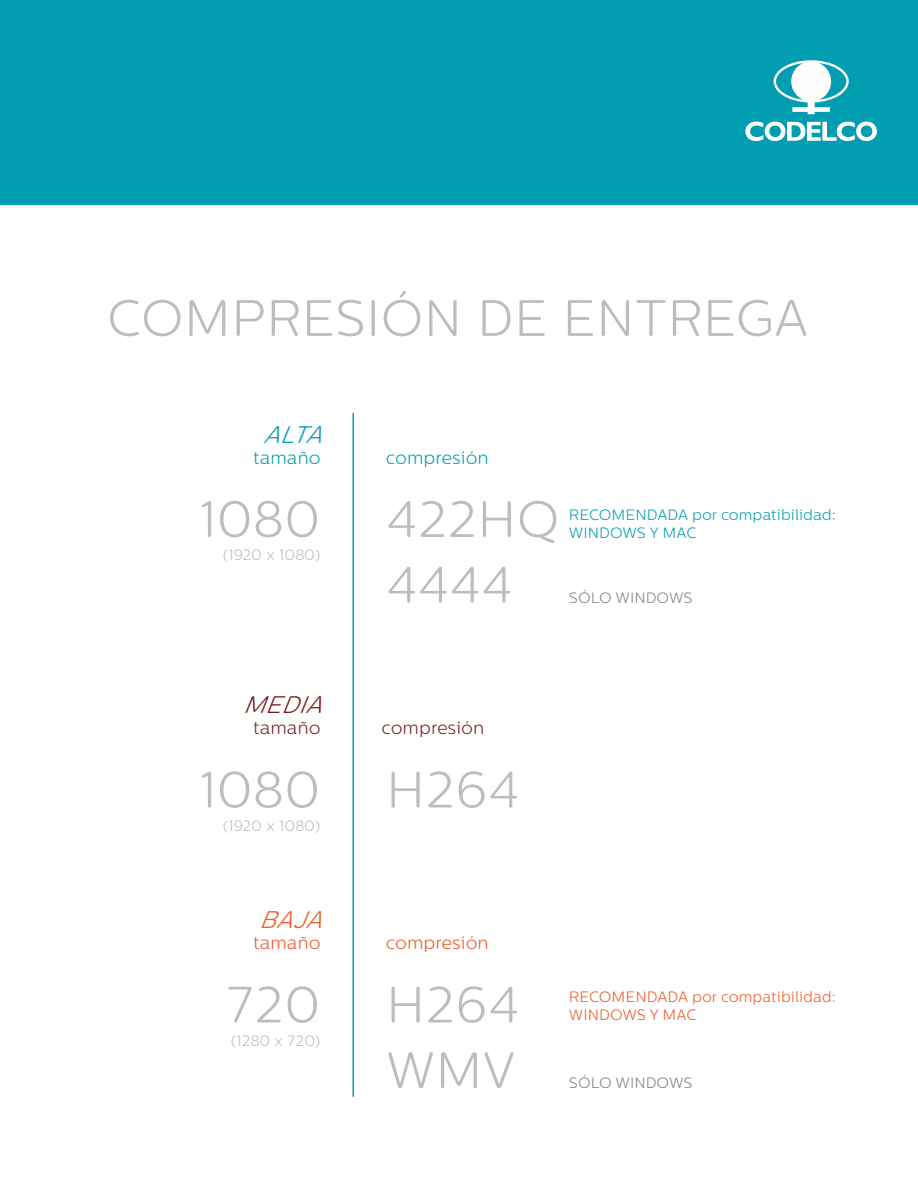
<style>
.page{position:relative;width:918px;height:1188px;background:#fff}
.page>*{position:absolute;margin:0;border:0;box-sizing:border-box;transform-origin:0 0}
.t1{font:300 51px "Centrale Sans Rounded";color:#bcbdc0}
.t2{font:italic 300 24px "Centrale Sans Rounded";color:#7b1e20}
.t3{font:italic 300 24px "Centrale Sans Rounded";color:#009eb0}
.t4{font:italic 300 24px "Centrale Sans Rounded";color:#eb5b28}
.t5{font:300 18px "Centrale Sans Rounded";color:#009eb0}
.t6{font:300 18px "Centrale Sans Rounded";color:#eb5b28}
.t7{font:300 18px "Centrale Sans Rounded";color:#7b1e20}
.t8{font:300 15px "Centrale Sans Rounded";color:#eb5b28}
.t9{font:300 15px "Centrale Sans Rounded";color:#009eb0}
.t10{font:300 15px "Centrale Sans Rounded";color:#bcbdc0}
.t11{font:300 15px "Centrale Sans Rounded";color:#808285}
</style>
<div class="page">
<div style="left:0;top:0;width:918px;height:204px;background:#009eb0"></div>
<svg style="left:774px;top:60px;width:75px;height:54px"></svg>
<svg style="left:745px;top:122px;width:132px;height:19px"></svg>
<hr style="left:352px;top:413px;width:2px;height:684px;background:#009eb0">
<p class="t1" style="left:107px;top:289px;width:703px">COMPRESIÓN DE ENTREGA</p>
<p class="t3" style="left:263px;top:420px;width:71px">ALTA</p>
<p class="t5" style="left:253px;top:447px;width:69px">tamaño</p>
<p class="t1" style="left:199px;top:490px;width:123px">1080</p>
<p class="t10" style="left:223px;top:546px;width:99px">(1920 x 1080)</p>
<p class="t2" style="left:243px;top:691px;width:91px">MEDIA</p>
<p class="t7" style="left:253px;top:717px;width:69px">tamaño</p>
<p class="t1" style="left:199px;top:760px;width:123px">1080</p>
<p class="t10" style="left:223px;top:817px;width:99px">(1920 x 1080)</p>
<p class="t4" style="left:259px;top:906px;width:75px">BAJA</p>
<p class="t6" style="left:253px;top:932px;width:69px">tamaño</p>
<p class="t1" style="left:226px;top:975px;width:96px">720</p>
<p class="t10" style="left:231px;top:1032px;width:91px">(1280 x 720)</p>
<p class="t5" style="left:386px;top:447px;width:104px">compresión</p>
<p class="t1" style="left:386px;top:490px;width:175px">422HQ</p>
<p class="t1" style="left:386px;top:555px;width:128px">4444</p>
<p class="t9" style="left:569px;top:506px;width:268px">RECOMENDADA por compatibilidad:</p>
<p class="t9" style="left:569px;top:524px;width:129px">WINDOWS Y MAC</p>
<p class="t11" style="left:569px;top:589px;width:125px">SÓLO WINDOWS</p>
<p class="t7" style="left:381px;top:717px;width:104px">compresión</p>
<p class="t1" style="left:386px;top:760px;width:135px">H264</p>
<p class="t6" style="left:386px;top:932px;width:104px">compresión</p>
<p class="t1" style="left:386px;top:975px;width:135px">H264</p>
<p class="t1" style="left:386px;top:1041px;width:131px">WMV</p>
<p class="t8" style="left:569px;top:989px;width:268px">RECOMENDADA por compatibilidad:</p>
<p class="t8" style="left:569px;top:1007px;width:129px">WINDOWS Y MAC</p>
<p class="t11" style="left:569px;top:1074px;width:125px">SÓLO WINDOWS</p>
</div>
